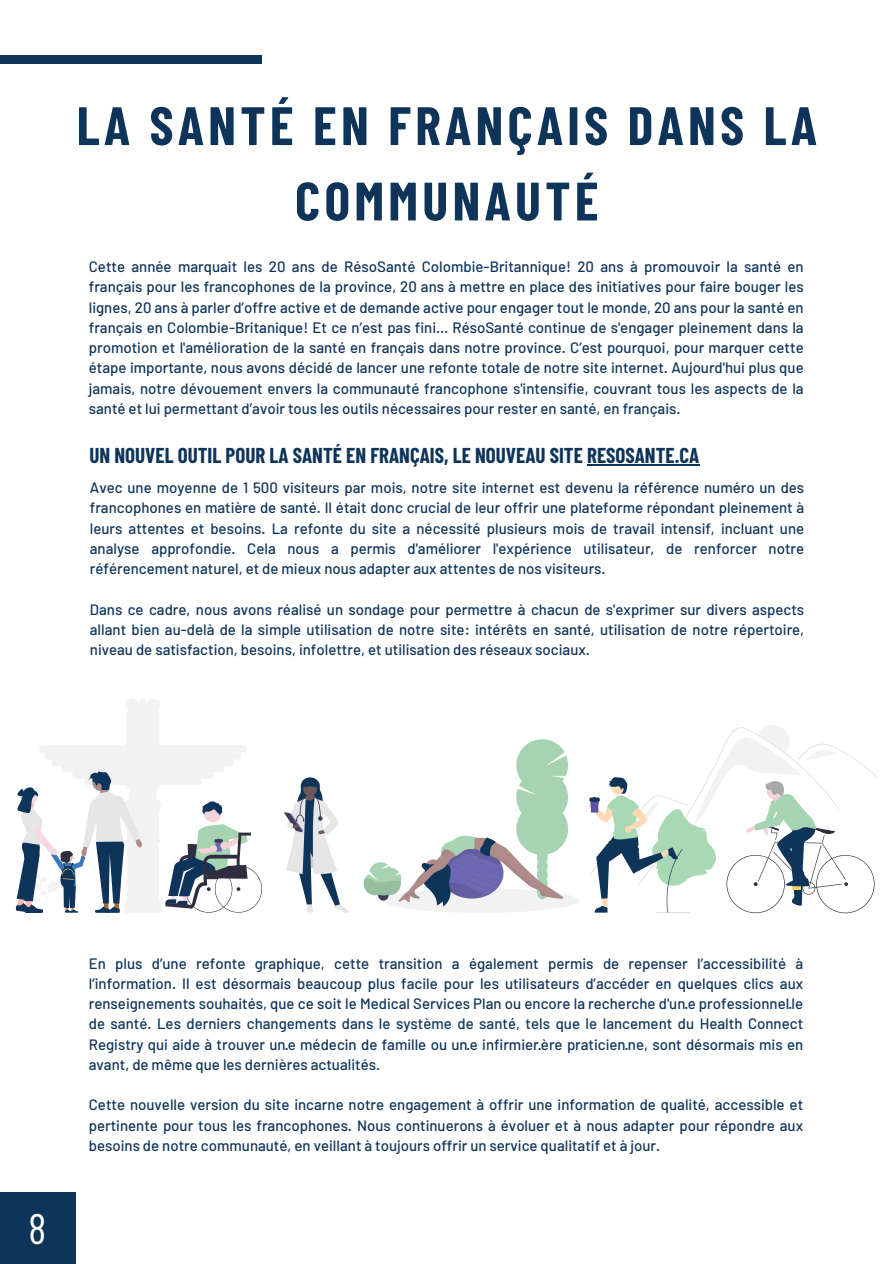
<style>
.page{position:relative;width:894px;height:1264px;background:#fff}
.page>*{position:absolute;margin:0;border:0;box-sizing:border-box;transform-origin:0 0}
.t1{font:700 54px/75.3px "Barlow Condensed";letter-spacing:.08em;color:#0f3459;text-align:center}
.t2{font:42px "Barlow Condensed";color:#fff}
.t3{font:700 21px "Barlow Condensed";color:#0f3459}
.t4{font:500 15px/20.2px "Barlow";color:#0f3459;text-align:justify}
</style>
<div class="page">
<div style="left:0;top:1191px;width:75px;height:72px;background:#0f3459"></div>
<div style="left:0;top:55px;width:261px;height:8px;background:#0f3459"></div>
<svg style="left:284px;top:777px;width:64px;height:135px"></svg>
<div style="left:383px;top:888px;width:196px;height:24px;background:#f2f2f2;border-radius:50%"></div>
<svg style="left:363px;top:739px;width:207px;height:167px"></svg>
<svg style="left:16px;top:699px;width:246px;height:214px"></svg>
<svg style="left:589px;top:725px;width:288px;height:188px"></svg>
<hr style="left:587px;top:464px;width:112px;height:1px;background:#0f3459">
<p class="t1" style="left:77px;top:86px;width:741px">LA SANTÉ EN FRANÇAIS DANS LA<br>COMMUNAUTÉ</p>
<h2 class="t4" style="left:89px;top:256px;width:716px">Cette année marquait les 20 ans de RésoSanté Colombie-Britannique! 20 ans à promouvoir la santé en français pour les francophones de la province, 20 ans à mettre en place des initiatives pour faire bouger les lignes, 20 ans à parler d’offre active et de demande active pour engager tout le monde, 20 ans pour la santé en français en Colombie-Britanique! Et ce n’est pas fini… RésoSanté continue de s'engager pleinement dans la promotion et l'amélioration de la santé en français dans notre province. C’est pourquoi, pour marquer cette étape importante, nous avons décidé de lancer une refonte totale de notre site internet. Aujourd'hui plus que jamais, notre dévouement envers la communauté francophone s'intensifie, couvrant tous les aspects de la santé et lui permettant d’avoir tous les outils nécessaires pour rester en santé, en français.</h2>
<p class="t3" style="left:89px;top:442px;width:611px">UN NOUVEL OUTIL POUR LA SANTÉ EN FRANÇAIS, LE NOUVEAU SITE RESOSANTE.CA</p>
<p class="t4" style="left:90px;top:477px;width:715px">Avec une moyenne de 1 500 visiteurs par mois, notre site internet est devenu la référence numéro un des francophones en matière de santé. Il était donc crucial de leur offrir une plateforme répondant pleinement à leurs attentes et besoins. La refonte du site a nécessité plusieurs mois de travail intensif, incluant une analyse approfondie. Cela nous a permis d'améliorer l'expérience utilisateur, de renforcer notre référencement naturel, et de mieux nous adapter aux attentes de nos visiteurs.</p>
<p class="t4" style="left:90px;top:598px;width:715px">Dans ce cadre, nous avons réalisé un sondage pour permettre à chacun de s'exprimer sur divers aspects allant bien au-delà de la simple utilisation de notre site: intérêts en santé, utilisation de notre répertoire, niveau de satisfaction, besoins, infolettre, et utilisation des réseaux sociaux.</p>
<h1 class="t2" style="left:29px;top:1201px;width:19px">8</h1>
<p class="t4" style="left:89px;top:952px;width:715px">En plus d’une refonte graphique, cette transition a également permis de repenser l’accessibilité à l’information. Il est désormais beaucoup plus facile pour les utilisateurs d’accéder en quelques clics aux renseignements souhaités, que ce soit le Medical Services Plan ou encore la recherche d'un·e professionnel·le de santé. Les derniers changements dans le système de santé, tels que le lancement du Health Connect Registry qui aide à trouver un·e médecin de famille ou un·e infirmier·ère praticien·ne, sont désormais mis en avant, de même que les dernières actualités.</p>
<p class="t4" style="left:89px;top:1094px;width:715px">Cette nouvelle version du site incarne notre engagement à offrir une information de qualité, accessible et pertinente pour tous les francophones. Nous continuerons à évoluer et à nous adapter pour répondre aux besoins de notre communauté, en veillant à toujours offrir un service qualitatif et à jour.</p>
</div>
